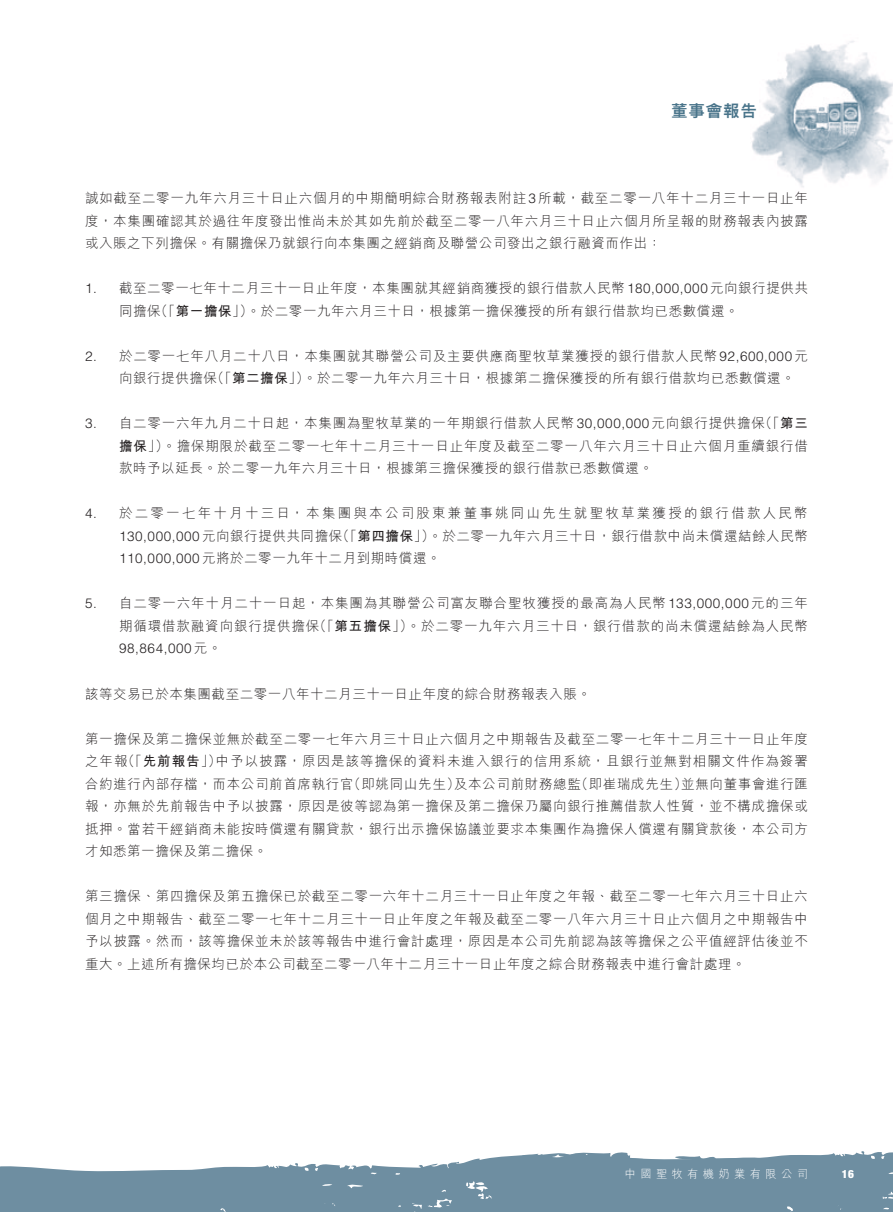
<style>
.page{position:relative;width:893px;height:1212px;background:#fff}
.page>*{position:absolute;margin:0;border:0;box-sizing:border-box;transform-origin:0 0}
.副主標題{font:800 16.5px "M Hei HK";letter-spacing:.05em;color:#49748a}
._1__內文{font:300 13.5px/22.5px "M Hei HK";letter-spacing:.05em;color:#231f20}
._1__內文-2{font:300 13.5px "M Hei HK";letter-spacing:.07em;color:#231f20}
._1__內文-3{font:300 13.5px "M Hei HK";letter-spacing:.165em;color:#231f20}
._1__內文-4{font:300 13.5px "Helvetica LT Std";color:#231f20}
.t1{font:300 11.25px "M Hei HK";letter-spacing:.39em;color:#fff}
.t2{font:900 condensed 11.25px "Helvetica Neue LT Std";color:#fff}
.s1{font-family:"Helvetica LT Std"}
.s2{font-weight:700}
</style>
<div class="page">
<img style="left:752px;top:41px;width:141px;height:146px">
<svg style="left:0;top:1151px;width:893px;height:61px;fill:#6e8ea1"></svg>
<p class="副主標題" style="left:671px;top:102px;width:87px">董事會報告</p>
<p class="_1__內文" style="left:85px;top:187px;width:724px;text-align:justify">誠如截至二零一九年六月三十日止六個月的中期簡明綜合財務報表附註<span class="s1">3</span>所載，截至二零一八年十二月三十一日止年度，本集團確認其於過往年度發出惟尚未於其如先前於截至二零一八年六月三十日止六個月所呈報的財務報表內披露或入賬之下列擔保。有關擔保乃就銀行向本集團之經銷商及聯營公司發出之銀行融資而作出：</p>
<p class="_1__內文" style="left:119px;top:277px;width:690px">截至二零一七年十二月三十一日止年度，本集團就其經銷商獲授的銀行借款人民幣<span class="s1">180,000,000</span>元向銀行提供共</p>
<p class="_1__內文-4" style="left:85px;top:280px;width:13px">1.</p>
<p class="_1__內文-4" style="left:85px;top:348px;width:13px">2.</p>
<p class="_1__內文-4" style="left:85px;top:415px;width:13px">3.</p>
<p class="_1__內文-4" style="left:85px;top:505px;width:13px">4.</p>
<p class="_1__內文-4" style="left:85px;top:595px;width:13px">5.</p>
<p class="_1__內文" style="left:154px;top:299px;width:586px">（「<span class="s2">第一擔保</span>」）。於二零一九年六月三十日，根據第一擔保獲授的所有銀行借款均已悉數償還。</p>
<p class="_1__內文" style="left:119px;top:299px;width:43px">同擔保</p>
<p class="_1__內文" style="left:119px;top:344px;width:690px">於二零一七年八月二十八日，本集團就其聯營公司及主要供應商聖牧草業獲授的銀行借款人民幣<span class="s1">92,600,000</span>元</p>
<p class="_1__內文" style="left:211px;top:367px;width:586px">（「<span class="s2">第二擔保</span>」）。於二零一九年六月三十日，根據第二擔保獲授的所有銀行借款均已悉數償還。</p>
<p class="_1__內文" style="left:119px;top:367px;width:99px">向銀行提供擔保</p>
<p class="_1__內文" style="left:759px;top:412px;width:51px">（「<span class="s2">第三</span></p>
<p class="_1__內文" style="left:119px;top:412px;width:647px">自二零一六年九月二十日起，本集團為聖牧草業的一年期銀行借款人民幣<span class="s1">30,000,000</span> 元向銀行提供擔保</p>
<p class="_1__內文" style="left:119px;top:434px;width:690px"><span class="s2">擔保</span>」）。擔保期限於截至二零一七年十二月三十一日止年度及截至二零一八年六月三十日止六個月重續銀行借款時予以延長。於二零一九年六月三十日，根據第三擔保獲授的銀行借款已悉數償還。</p>
<p class="_1__內文-3" style="left:119px;top:507px;width:690px">於二零一七年十月十三日，本集團與本公司股東兼董事姚同山先生就聖牧草業獲授的銀行借款人民幣</p>
<p class="_1__內文" style="left:336px;top:524px;width:473px">（「<span class="s2">第四擔保</span>」）。於二零一九年六月三十日，銀行借款中尚未償還結餘人民幣</p>
<p class="_1__內文" style="left:119px;top:524px;width:323px"><span class="s1">130,000,000</span>元向銀行提供共同擔保<br><span class="s1">110,000,000</span>元將於二零一九年十二月到期時償還。</p>
<p class="_1__內文-2" style="left:119px;top:597px;width:690px">自二零一六年十月二十一日起，本集團為其聯營公司富友聯合聖牧獲授的最高為人民幣<span class="s1">133,000,000</span>元的三年</p>
<p class="_1__內文" style="left:313px;top:614px;width:496px">（「<span class="s2">第五擔保</span>」）。於二零一九年六月三十日，銀行借款的尚未償還結餘為人民幣</p>
<p class="_1__內文" style="left:119px;top:614px;width:202px">期循環借款融資向銀行提供擔保<br><span class="s1">98,864,000</span>元。</p>
<p class="_1__內文" style="left:85px;top:682px;width:507px">該等交易已於本集團截至二零一八年十二月三十一日止年度的綜合財務報表入賬。</p>
<p class="_1__內文" style="left:85px;top:727px;width:724px;text-align:right">第一擔保及第二擔保並無於截至二零一七年六月三十日止六個月之中期報告及截至二零一七年十二月三十一日止年度中予以披露，原因是該等擔保的資料未進入銀行的信用系統，且銀行並無對相關文件作為簽署</p>
<p class="_1__內文" style="left:121px;top:749px;width:102px">（「<span class="s2">先前報告</span>」）</p>
<p class="_1__內文" style="left:85px;top:749px;width:44px">之年報</p>
<p class="_1__內文" style="left:85px;top:772px;width:724px">合約進行內部存檔，而本公司前首席執行官<br>報，亦無於先前報告中予以披露，原因是彼等認為第一擔保及第二擔保乃屬向銀行推薦借款人性質，並不構成擔保或抵押。當若干經銷商未能按時償還有關貸款，銀行出示擔保協議並要求本集團作為擔保人償還有關貸款後，本公司方才知悉第一擔保及第二擔保。</p>
<p class="_1__內文" style="left:85px;top:884px;width:724px;text-align:justify">第三擔保、第四擔保及第五擔保已於截至二零一六年十二月三十一日止年度之年報、截至二零一七年六月三十日止六個月之中期報告、截至二零一七年十二月三十一日止年度之年報及截至二零一八年六月三十日止六個月之中期報告中予以披露。然而，該等擔保並未於該等報告中進行會計處理，原因是本公司先前認為該等擔保之公平值經評估後並不重大。上述所有擔保均已於本公司截至二零一八年十二月三十一日止年度之綜合財務報表中進行會計處理。</p>
<p class="_1__內文" style="left:347px;top:772px;width:114px">（即姚同山先生）</p>
<p class="_1__內文" style="left:575px;top:772px;width:114px">（即崔瑞成先生）</p>
<p class="_1__內文" style="left:681px;top:772px;width:128px">並無向董事會進行匯</p>
<p class="_1__內文" style="left:454px;top:772px;width:128px">及本公司前財務總監</p>
<p class="t1" style="left:625px;top:1168px;width:185px">中國聖牧有機奶業有限公司</p>
<p class="t2" style="left:842px;top:1167px;width:14px">16</p>
</div>
